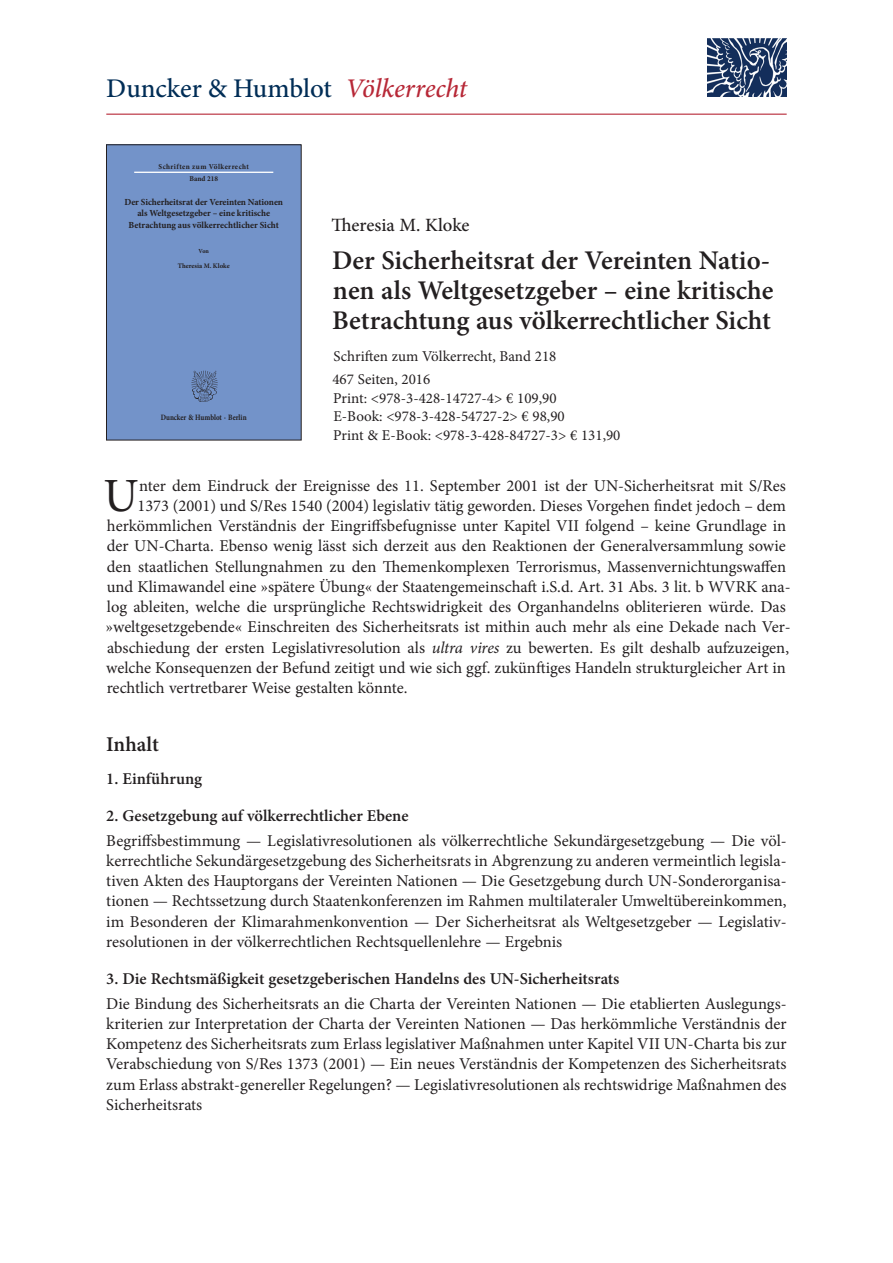
<style>
.page{position:relative;width:893px;height:1263px;background:#fff}
.page>*{position:absolute;margin:0;border:0;box-sizing:border-box;transform-origin:0 0}
.t1{font:47.7px "Minion Pro";color:#231f20}
.t2{font:600 27px/30px "Minion Pro";letter-spacing:-.005em;color:#231f20}
.t3{font:500 27px "Minion Pro";letter-spacing:-.005em;color:#002d56}
.t4{font:600 21px "Minion Pro";color:#231f20}
.t5{font:500 18.75px "Minion Pro";color:#231f20}
.t6{font:16.5px/20.2px "Minion Pro";color:#231f20;text-align:justify}
.t7{font:600 16.5px "Minion Pro";color:#231f20}
.t8{font:15px/18.8px "Minion Pro";color:#231f20}
.t9{font:700 9.3px/11.2px "Minion Pro";letter-spacing:-.005em;color:#231f20;text-align:center}
.t10{font:700 8.1px "Minion Pro";letter-spacing:-.005em;color:#231f20;scale:.86 1}
.t11{font:700 7.5px "Minion Pro";letter-spacing:.06em;color:#231f20;scale:.96 1}
.t12{font:700 7.35px "Minion Pro";color:#231f20}
.t13{font:700 6.9px "Minion Pro";color:#231f20}
.t14{font:700 6.15px "Minion Pro";color:#231f20}
.s1{font-style:italic;color:#b72837}
.s2{font-style:italic}
</style>
<div class="page">
<div style="left:106px;top:145px;width:195px;height:295px;background:#7393c9"></div>
<hr style="left:134px;top:172px;width:139px;height:1px;background:#fff">
<img style="left:191px;top:370px;width:27px;height:32px">
<div style="left:106px;top:145px;width:195px;height:295px;border:1px solid #231f20"></div>
<img style="left:707px;top:38px;width:79px;height:59px">
<hr style="left:106px;top:114px;width:681px;height:1px;background:#b72837">
<h2 class="t3" style="left:106px;top:70px;width:362px">Duncker &amp; Humblot <span class="s1">Völkerrecht</span></h2>
<p class="t11" style="left:159px;top:161px;width:96px">Schriften zum Völkerrecht</p>
<p class="t12" style="left:190px;top:173px;width:30px">Band 218</p>
<p class="t9" style="left:124px;top:196px;width:160px">Der Sicherheitsrat der Vereinten Nationen als Weltgesetzgeber – eine kritische<br>Betrachtung aus völkerrechtlicher Sicht</p>
<p class="t14" style="left:199px;top:247px;width:12px">Von</p>
<p class="t13" style="left:178px;top:261px;width:53px">Theresia M. Kloke</p>
<p class="t10" style="left:161px;top:411px;width:102px">Duncker &amp; Humblot · Berlin</p>
<p class="t5" style="left:331px;top:212px;width:140px">Theresia M. Kloke</p>
<h2 class="t2" style="left:332px;top:246px;width:443px">Der Sicherheitsrat der Vereinten Natio&shy;nen als Weltgesetzgeber – eine kritische<br>Betrachtung aus völkerrechtlicher Sicht</h2>
<p class="t8" style="left:332px;top:345px;width:225px;line-height:23px">Schriften zum Völkerrecht, Band 218<br>467 Seiten, 2016</p>
<p class="t8" style="left:333px;top:389px;width:289px">Print: &lt;978-3-428-14727-4&gt; € 109,90<br>E-Book: &lt;978-3-428-54727-2&gt; € 98,90<br>Print &amp; E-Book: &lt;978-3-428-84727-3&gt; € 131,90</p>
<h1 class="t1" style="left:104px;top:464px;width:37px">U</h1>
<p class="t6" style="left:139px;top:475px;width:648px">nter dem Eindruck der Ereignisse des 11. September 2001 ist der UN-Sicherheitsrat mit S/Res</p>
<p class="t6" style="left:137px;top:495px;width:650px">1373 (2001) und S/Res 1540 (2004) legislativ tätig geworden. Dieses Vorgehen findet jedoch – dem</p>
<p class="t6" style="left:107px;top:516px;width:681px">herkömmlichen Verständnis der Eingriffsbefugnisse unter Kapitel VII folgend – keine Grundlage in</p>
<p class="t6" style="left:107px;top:536px;width:680px">der UN-Charta. Ebenso wenig lässt sich derzeit aus den Reaktionen der Generalversammlung sowie</p>
<p class="t6" style="left:107px;top:556px;width:681px">den staatlichen Stellungnahmen zu den Themenkomplexen Terrorismus, Massenvernichtungswaffen</p>
<p class="t6" style="left:107px;top:576px;width:685px">und Klimawandel eine »spätere Übung« der Staatengemeinschaft i.S.d. Art. 31 Abs. 3 lit. b WVRK ana-</p>
<p class="t6" style="left:107px;top:597px;width:680px">log ableiten, welche die ursprüngliche Rechtswidrigkeit des Organhandelns obliterieren würde. Das</p>
<p class="t6" style="left:106px;top:617px;width:686px">»weltgesetzgebende« Einschreiten des Sicherheitsrats ist mithin auch mehr als eine Dekade nach Ver-</p>
<p class="t6" style="left:107px;top:637px;width:683px">abschiedung der ersten Legislativresolution als <span class="s2">ultra vires</span> zu bewerten. Es gilt deshalb aufzuzeigen,</p>
<p class="t6" style="left:106px;top:657px;width:681px">welche Konsequenzen der Befund zeitigt und wie sich ggf. zukünftiges Handeln strukturgleicher Art in</p>
<p class="t6" style="left:107px;top:678px;width:302px">rechtlich vertretbarer Weise gestalten könnte.</p>
<p class="t4" style="left:106px;top:730px;width:54px">Inhalt</p>
<p class="t7" style="left:106px;top:767px;width:97px">1. Einführung</p>
<p class="t7" style="left:106px;top:804px;width:304px">2. Gesetzgebung auf völkerrechtlicher Ebene</p>
<p class="t6" style="left:106px;top:830px;width:682px">Begriffsbestimmung — Legislativresolutionen als völkerrechtliche Sekundärgesetzgebung — Die völ&shy;kerrechtliche Sekundärgesetzgebung des Sicherheitsrats in Abgrenzung zu anderen vermeintlich legisla&shy;tiven Akten des Hauptorgans der Vereinten Nationen — Die Gesetzgebung durch UN-Sonderorganisa&shy;tionen — Rechtssetzung durch Staatenkonferenzen im Rahmen multilateraler Umweltübereinkommen, im Besonderen der Klimarahmenkonvention — Der Sicherheitsrat als Weltgesetzgeber — Legislativ&shy;resolutionen in der völkerrechtlichen Rechtsquellenlehre — Ergebnis</p>
<p class="t7" style="left:106px;top:967px;width:515px">3. Die Rechtsmäßigkeit gesetzgeberischen Handelns des UN-Sicherheitsrats</p>
<p class="t6" style="left:106px;top:993px;width:682px">Die Bindung des Sicherheitsrats an die Charta der Vereinten Nationen — Die etablierten Auslegungs&shy;kriterien zur Interpretation der Charta der Vereinten Nationen — Das herkömmliche Verständnis der Kompetenz des Sicherheitsrats zum Erlass legislativer Maßnahmen unter Kapitel VII UN-Charta bis zur Verabschiedung von S/Res 1373 (2001) — Ein neues Verständnis der Kompetenzen des Sicherheitsrats zum Erlass abstrakt-genereller Regelungen? — Legislativresolutionen als rechtswidrige Maßnahmen des Sicherheitsrats</p>
</div>
